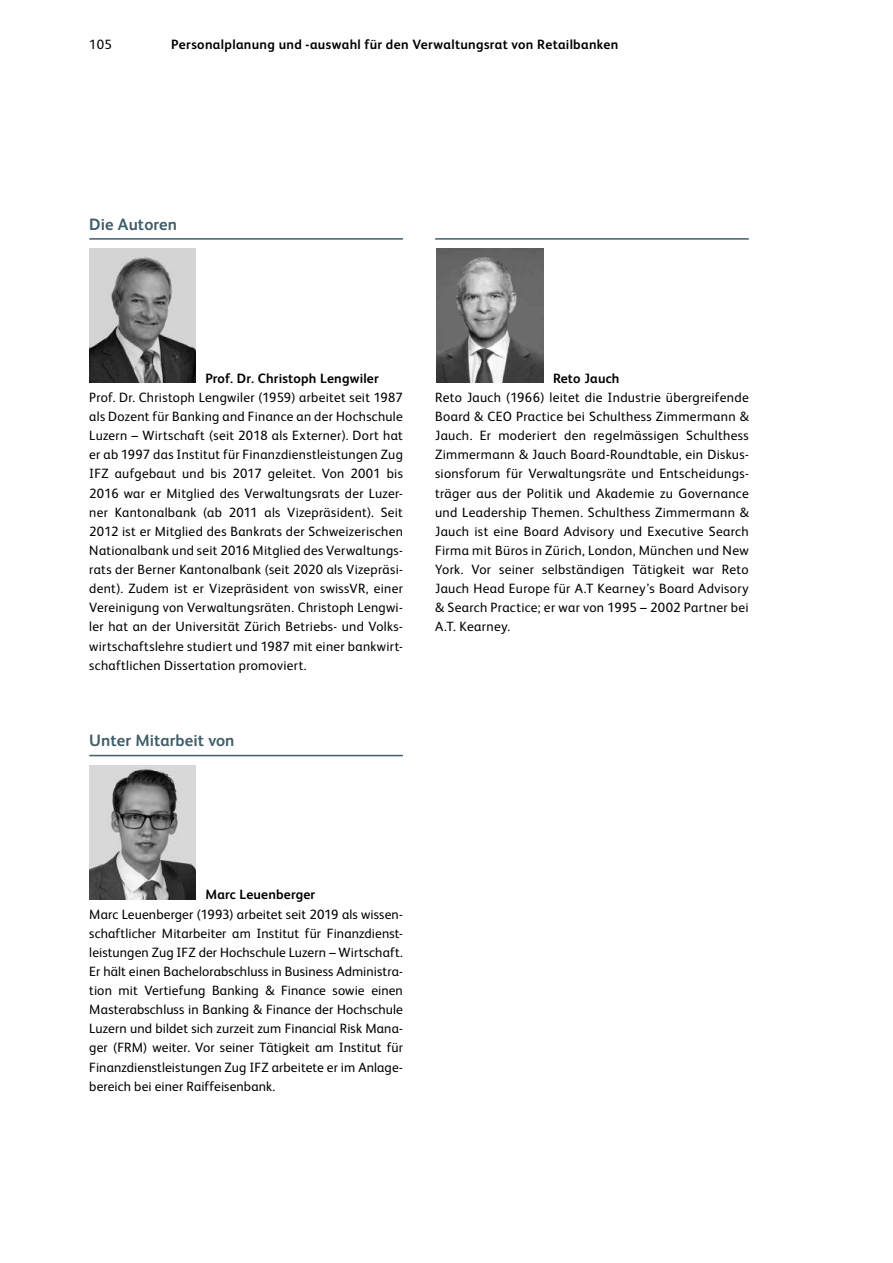
<style>
.page{position:relative;width:893px;height:1263px;background:#fff}
.page>*{position:absolute;margin:0;border:0;box-sizing:border-box;transform-origin:0 0}
.t1{font:700 16.5px "FS Albert";letter-spacing:.005em;color:#405e6b}
.t2{font:13.5px/19.2px "FS Albert";letter-spacing:.02em;color:#000;text-align:justify}
.t3{font:700 13.5px "FS Albert";letter-spacing:.015em;color:#000}
</style>
<div class="page">
<hr style="left:89px;top:238px;width:314px;height:2px;background:#405e6b">
<img style="left:89px;top:249px;width:107px;height:134px">
<hr style="left:89px;top:755px;width:314px;height:1px;background:#405e6b">
<img style="left:89px;top:765px;width:107px;height:134px">
<hr style="left:435px;top:238px;width:314px;height:2px;background:#405e6b">
<img style="left:437px;top:249px;width:106px;height:134px">
<p class="t2" style="left:89px;top:34px;width:24px">105</p>
<p class="t3" style="left:171px;top:35px;width:449px">Personalplanung und -auswahl für den Verwaltungsrat von Retailbanken</p>
<p class="t1" style="left:89px;top:213px;width:89px">Die Autoren</p>
<p class="t3" style="left:205px;top:369px;width:175px">Prof. Dr. Christoph Lengwiler</p>
<p class="t2" style="left:89px;top:387px;width:315px">Prof. Dr. Christoph Lengwiler (1959) arbeitet seit 1987 als Dozent für Banking and Finance an der Hochschule Luzern – Wirtschaft (seit 2018 als Externer). Dort hat er ab 1997 das Institut für Finanzdienstleistungen Zug IFZ aufgebaut und bis 2017 geleitet. Von 2001 bis 2016 war er Mitglied des Verwaltungsrats der Luzer&shy;ner Kantonalbank (ab 2011 als Vizepräsident). Seit 2012 ist er Mitglied des Bankrats der Schweizerischen Nationalbank und seit 2016 Mitglied des Verwaltungs&shy;rats der Berner Kantonalbank (seit 2020 als Vizepräsi&shy;dent). Zudem ist er Vizepräsident von swissVR, einer Vereinigung von Verwaltungsräten. Christoph Lengwi&shy;ler hat an der Universität Zürich Betriebs- und Volks&shy;wirtschaftslehre studiert und 1987 mit einer bankwirt&shy;schaftlichen Dissertation promoviert.</p>
<p class="t1" style="left:89px;top:729px;width:147px">Unter Mitarbeit von</p>
<p class="t3" style="left:553px;top:369px;width:68px">Reto Jauch</p>
<p class="t2" style="left:435px;top:387px;width:315px">Reto Jauch (1966) leitet die Industrie übergreifende Board &amp; CEO Practice bei Schulthess Zimmermann &amp; Jauch. Er moderiert den regelmässigen Schulthess Zimmermann &amp; Jauch Board-Roundtable, ein Diskus&shy;sionsforum für Verwaltungsräte und Entscheidungs&shy;träger aus der Politik und Akademie zu Governance und Leadership Themen. Schulthess Zimmermann &amp; Jauch ist eine Board Advisory und Executive Search Firma mit Büros in Zürich, London, München und New York. Vor seiner selbständigen Tätigkeit war Reto Jauch Head Europe für A.T Kearney’s Board Advisory &amp; Search Practice; er war von 1995 – 2002 Partner bei A.T. Kearney.</p>
<p class="t3" style="left:205px;top:885px;width:111px">Marc Leuenberger</p>
<p class="t2" style="left:89px;top:904px;width:315px">Marc Leuenberger (1993) arbeitet seit 2019 als wissen&shy;schaftlicher Mitarbeiter am Institut für Finanzdienst&shy;leistungen Zug IFZ der Hochschule Luzern – Wirtschaft.<br>Er hält einen Bachelorabschluss in Business Administra&shy;tion mit Vertiefung Banking &amp; Finance sowie einen Masterabschluss in Banking &amp; Finance der Hochschule Luzern und bildet sich zurzeit zum Financial Risk Mana&shy;ger (FRM) weiter. Vor seiner Tätigkeit am Institut für Finanzdienstleistungen Zug IFZ arbeitete er im Anlage&shy;bereich bei einer Raiffeisenbank.</p>
</div>
